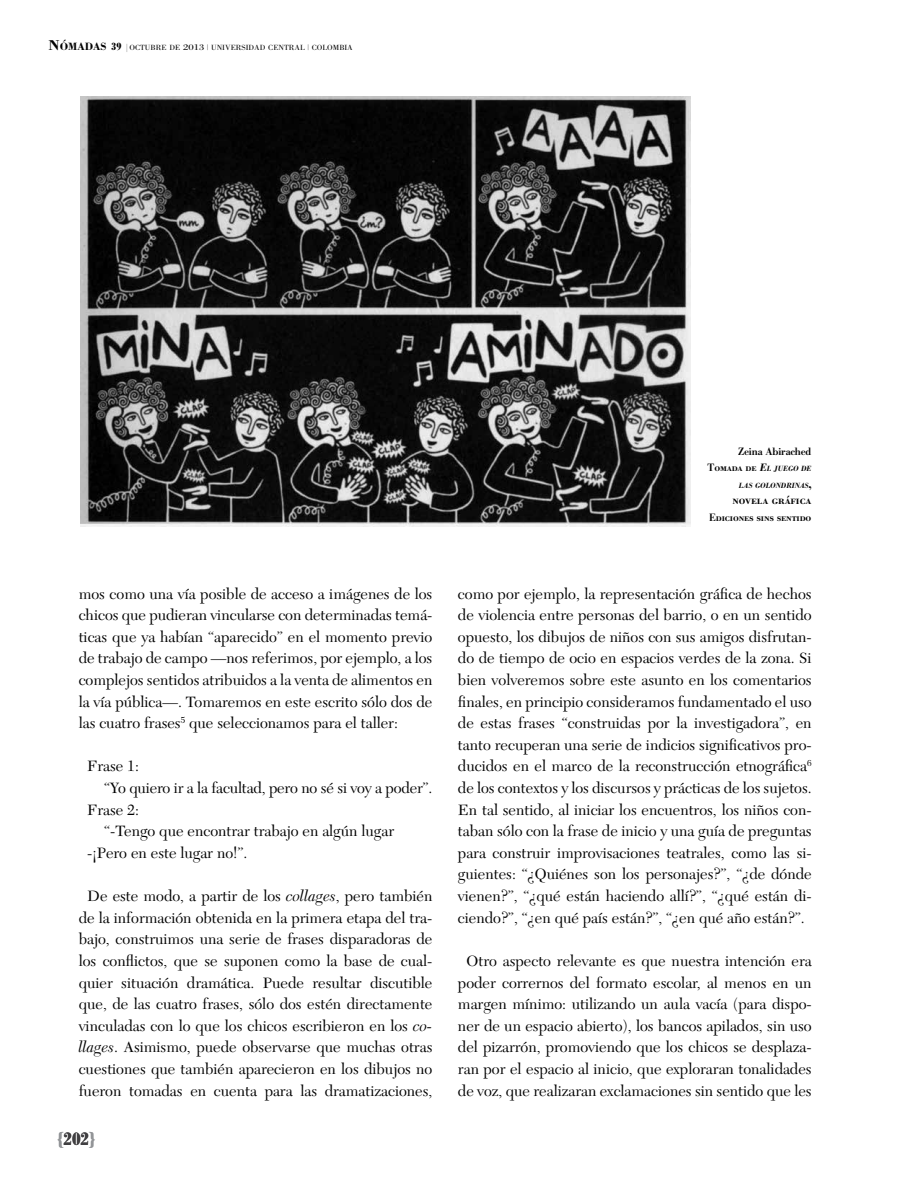
<style>
.page{position:relative;width:915px;height:1191px;background:#fff}
.page>*{position:absolute;margin:0;border:0;box-sizing:border-box;transform-origin:0 0}
.t1{font:700 condensed 18px "Bodoni BE";color:#414042}
.t2{font:15.6px/21.6px "New Caledonia LT Std";color:#000;text-align:justify}
.t3{font:12px "Bodoni BE Medium SC";color:#000}
.t4{font:10.5px "Bodoni BE Medium SC";letter-spacing:-.01em;color:#000}
.t5{font:500 10.5px "Bodoni BE";letter-spacing:-.01em;color:#000}
.t6{font:7.8px "Bodoni";color:#000;scale:1.09 1}
.t7{font:italic 500 7.35px "Bodoni BE";letter-spacing:-.005em;color:#000}
.s1{font-weight:700;font-size:14.7px}
.s2{font-weight:700;font-size:10.95px}
.s3{font-family:"Bodoni BE";font-weight:700;font-stretch:condensed;font-size:10.5px}
.s4{font-family:"Bodoni BE Light SC";font-size:8.25px}
.s5{font-size:8.55px}
.s6{font-size:8.25px}
.s7{font-family:"Bodoni BE";font-weight:500;font-style:italic}
.s8{font-family:"Bodoni BE";font-weight:500;font-style:italic;font-size:7.35px}
.s9{font-style:normal;font-size:12px}
.s10{font-style:italic}
.s11{color:#939598}
</style>
<div class="page">
<img style="left:81px;top:96px;width:609px;height:430px">
<p class="t6" style="left:48px;top:43px;width:280px"><span class="s1">N</span><span class="s2">ÓMADAS</span> <span class="s3">39</span> <span class="s4">|</span> OCTUBRE DE <span class="s5">2013</span> <span class="s6">|</span> UNIVERSIDAD CENTRAL <span class="s6">|</span> COLOMBIA</p>
<p class="t5" style="left:737px;top:445px;width:75px">Zeina Abirached</p>
<p class="t4" style="left:707px;top:461px;width:105px">Tomada de <span class="s7">E</span><span class="s8">L JUEGO DE</span></p>
<p class="t7" style="left:738px;top:481px;width:74px">LAS GOLONDRINAS<span class="s9">,</span></p>
<p class="t3" style="left:732px;top:493px;width:80px">novela gráfica</p>
<p class="t4" style="left:708px;top:511px;width:104px">Ediciones sins sentido</p>
<p class="t2" style="left:79px;top:583px;width:355px">mos como una vía posible de acceso a imágenes de los chicos que pudieran vincularse con determinadas temá&shy;ticas que ya habían “aparecido” en el momento previo de trabajo de campo —nos referimos, por ejemplo, a los complejos sentidos atribuidos a la venta de alimentos en la vía pública—. Tomaremos en este escrito sólo dos de las cuatro frases<sup>5</sup> que seleccionamos para el taller:</p>
<p class="t2" style="left:87px;top:756px;width:53px">Frase 1:</p>
<p class="t2" style="left:104px;top:777px;width:329px">“Yo quiero ir a la facultad, pero no sé si voy a poder”.</p>
<p class="t2" style="left:87px;top:799px;width:53px">Frase 2:</p>
<p class="t2" style="left:104px;top:820px;width:291px">“-Tengo que encontrar trabajo en algún lugar</p>
<p class="t2" style="left:87px;top:842px;width:162px">-¡Pero en este lugar no!”.</p>
<p class="t2" style="left:79px;top:885px;width:355px;text-align:center">De este modo, a partir de los <span class="s10">collages</span>, pero también de la información obtenida en la primera etapa del tra&shy;bajo, construimos una serie de frases disparadoras de los conflictos, que se suponen como la base de cual&shy;quier situación dramática. Puede resultar discutible que, de las cuatro frases, sólo dos estén directamente vinculadas con lo que los chicos escribieron en los <span class="s10">co&shy;llages</span>. Asimismo, puede observarse que muchas otras cuestiones que también aparecieron en los dibujos no fueron tomadas en cuenta para las dramatizaciones,</p>
<p class="t1" style="left:57px;top:1128px;width:40px"><span class="s11">{</span>202<span class="s11">}</span></p>
<p class="t2" style="left:458px;top:583px;width:355px">como por ejemplo, la representación gráfica de hechos de violencia entre personas del barrio, o en un sentido opuesto, los dibujos de niños con sus amigos disfrutan&shy;do de tiempo de ocio en espacios verdes de la zona. Si bien volveremos sobre este asunto en los comentarios finales, en principio consideramos fundamentado el uso de estas frases “construidas por la investigadora”, en tanto recuperan una serie de indicios significativos pro&shy;ducidos en el marco de la reconstrucción etnográfica<sup>6 </sup>de los contextos y los discursos y prácticas de los sujetos.<br>En tal sentido, al iniciar los encuentros, los niños con&shy;taban sólo con la frase de inicio y una guía de preguntas para construir improvisaciones teatrales, como las si&shy;guientes: “¿Quiénes son los personajes?”, “¿de dónde vienen?”, “¿qué están haciendo allí?”, “¿qué están di&shy;ciendo?”, “¿en qué país están?”, “¿en qué año están?”.</p>
<p class="t2" style="left:458px;top:950px;width:355px;text-align:center">Otro aspecto relevante es que nuestra intención era poder corrernos del formato escolar, al menos en un margen mínimo: utilizando un aula vacía (para dispo&shy;ner de un espacio abierto), los bancos apilados, sin uso del pizarrón, promoviendo que los chicos se desplaza&shy;ran por el espacio al inicio, que exploraran tonalidades de voz, que realizaran exclamaciones sin sentido que les</p>
</div>
